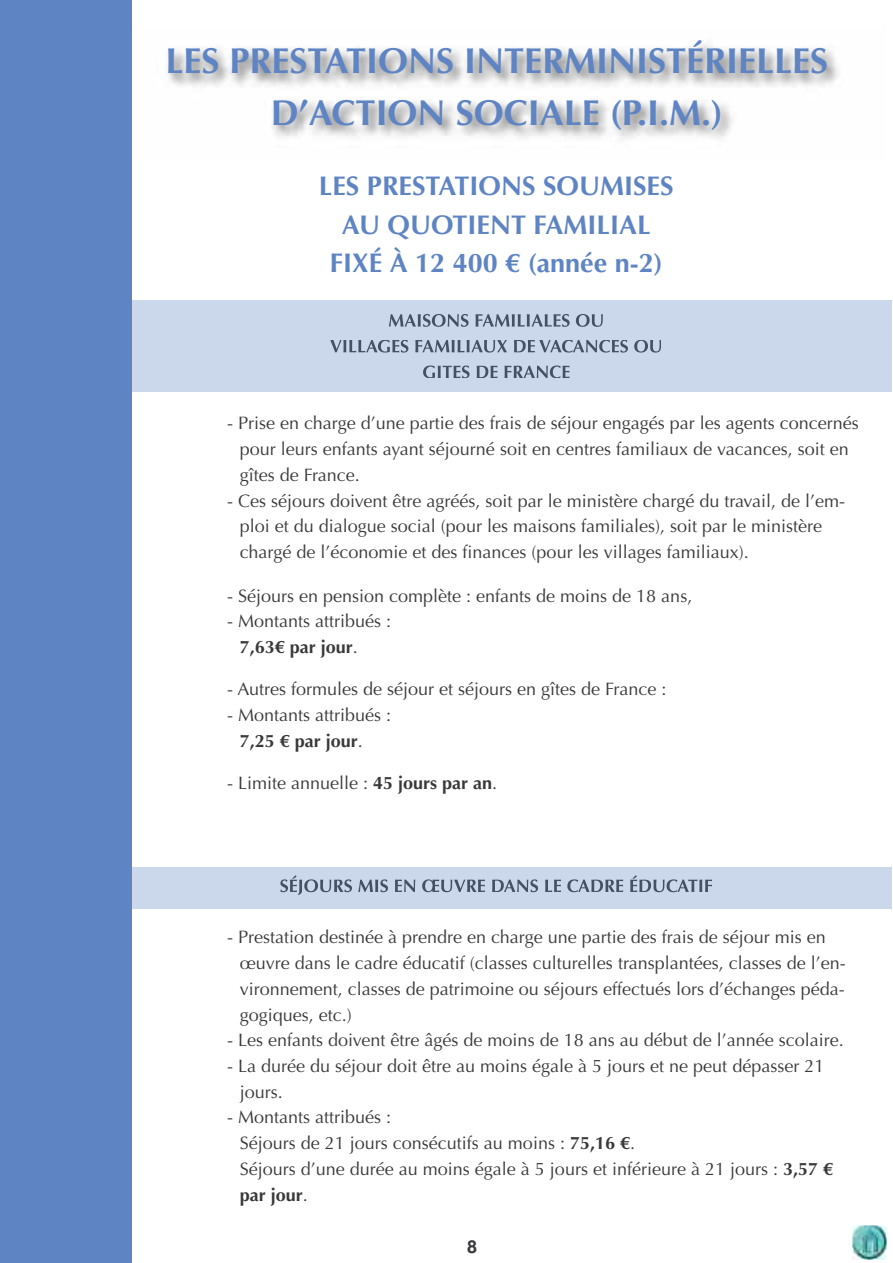
<style>
.page{position:relative;width:893px;height:1263px;background:#fff}
.page>*{position:absolute;margin:0;border:0;box-sizing:border-box;transform-origin:0 0}
.t1{font:700 36px/51.4px "Optima";color:#5e84c3;text-align:center}
.t2{font:700 27px/38.5px "Optima";color:#5e84c3;text-align:center}
.t3{font:18px/25.7px "Optima";color:#39383a}
.t4{font:700 18px "Helvetica";color:#39383a}
.s1{font-weight:700}
</style>
<div class="page">
<img style="left:852px;top:1225px;width:35px;height:34px">
<img style="left:168px;top:44px;width:670px;height:96px">
<div style="left:0;top:0;width:132px;height:1263px;background:#5e84c3"></div>
<div style="left:132px;top:301px;width:760px;height:91px;background:#cbd8ec"></div>
<svg style="left:389px;top:314px;width:70px;height:13px"></svg>
<svg style="left:330px;top:340px;width:69px;height:13px"></svg>
<svg style="left:423px;top:365px;width:62px;height:13px"></svg>
<div style="left:132px;top:867px;width:760px;height:41px;background:#cbd8ec"></div>
<svg style="left:280px;top:875px;width:51px;height:20px"></svg>
<h1 class="t1" style="left:165px;top:36px;width:664px">LES PRESTATIONS INTERMINISTÉRIELLES<br>D’ACTION SOCIALE (P.I.M.)</h1>
<h2 class="t2" style="left:319px;top:167px;width:356px">LES PRESTATIONS SOUMISES<br>AU QUOTIENT FAMILIAL<br>FIXÉ À 12 400 € (année n-2)</h2>
<p class="t3" style="left:240px;top:411px;width:620px;text-indent:-13px">- Prise en charge d’une partie des frais de séjour engagés par les agents concernés pour leurs enfants ayant séjourné soit en centres familiaux de vacances, soit en gîtes de France.</p>
<p class="t3" style="left:240px;top:488px;width:607px;text-indent:-13px">- Ces séjours doivent être agréés, soit par le ministère chargé du travail, de l’em&shy;ploi et du dialogue social (pour les maisons familiales), soit par le ministère chargé de l’économie et des finances (pour les villages familiaux).</p>
<p class="t3" style="left:227px;top:583px;width:467px">- Séjours en pension complète : enfants de moins de 18 ans,</p>
<p class="t3" style="left:240px;top:609px;width:153px;text-indent:-13px">- Montants attribués :<br><span class="s1">7,63€ par jour</span>.</p>
<p class="t3" style="left:227px;top:677px;width:441px">- Autres formules de séjour et séjours en gîtes de France :</p>
<p class="t3" style="left:240px;top:702px;width:153px;text-indent:-13px">- Montants attribués :<br><span class="s1">7,25 € par jour</span>.</p>
<p class="t3" style="left:227px;top:770px;width:272px">- Limite annuelle : <span class="s1">45 jours par an</span>.</p>
<p class="t3" style="left:240px;top:925px;width:607px;text-indent:-13px">- Prestation destinée à prendre en charge une partie des frais de séjour mis en œuvre dans le cadre éducatif (classes culturelles transplantées, classes de l’en&shy;vironnement, classes de patrimoine ou séjours effectués lors d’échanges péda&shy;gogiques, etc.)</p>
<p class="t3" style="left:227px;top:1027px;width:618px">- Les enfants doivent être âgés de moins de 18 ans au début de l’année scolaire.</p>
<p class="t3" style="left:240px;top:1053px;width:586px;text-indent:-13px">- La durée du séjour doit être au moins égale à 5 jours et ne peut dépasser 21 jours.</p>
<p class="t3" style="left:240px;top:1104px;width:595px;text-indent:-13px">- Montants attribués :<br>Séjours de 21 jours consécutifs au moins : <span class="s1">75,16 €</span>.<br>Séjours d’une durée au moins égale à 5 jours et inférieure à 21 jours : <span class="s1">3,57 € par jour</span>.</p>
<p class="t4" style="left:467px;top:1236px;width:12px">8</p>
</div>
